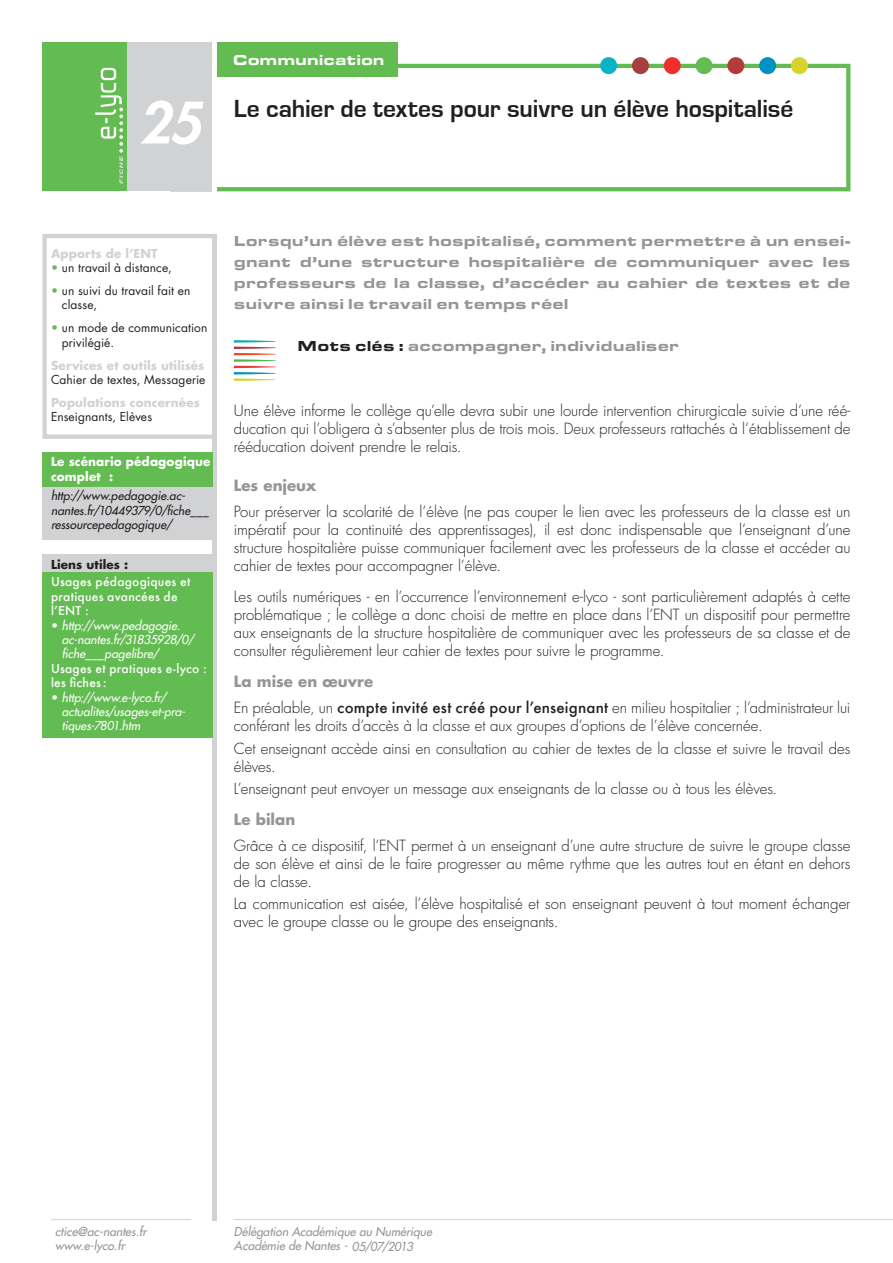
<style>
.page{position:relative;width:893px;height:1263px;background:#fff}
.page>*{position:absolute;margin:0;border:0;box-sizing:border-box;transform-origin:0 0}
.t1{font:italic 800 55.5px "Futura";color:#fff}
.t2{font:700 25.5px "Eurostile";letter-spacing:-.005em;color:#231f20}
.t3{font:300 15px/18px "Futura";letter-spacing:-.005em;color:#231f20;text-align:justify}
.t4{font:15px/21px "Eurostile Extended Black DTC";letter-spacing:.005em;color:#939598;text-align:justify}
.t5{font:700 15px "Futura";color:#939598}
.t6{font:15px "Eurostile Extended Black DTC";color:#fff}
.t7{font:12px/14.4px "Futura";letter-spacing:.005em;color:#231f20}
.t8{font:italic 12px/14.4px "Futura";letter-spacing:.005em;color:#fff}
.t9{font:italic 12px/14.4px "Futura";color:#939598}
.t10{font:500 12px/14.4px "Futura";letter-spacing:.02em;color:#fff}
.t11{font:italic 12px/14.4px "Futura";letter-spacing:.005em;color:#231f20}
.t12{font:700 12px "Futura";letter-spacing:.01em;color:#d1d2d4}
.t13{font:700 12px "Futura";letter-spacing:.01em;color:#fff}
.t14{font:700 12px "Futura";letter-spacing:.01em;color:#231f20}
.s1{color:#63bc51}
.s2{font-style:normal}
.s3{color:#231f20}
.s4{font-weight:500}
</style>
<div class="page">
<div style="left:43px;top:43px;width:85px;height:148px;background:#63bc51"></div>
<div style="left:215px;top:43px;width:183px;height:34px;background:#63bc51"></div>
<svg style="left:95px;top:68px;width:28px;height:116px"></svg>
<svg style="left:217px;top:64px;width:633px;height:127px"></svg>
<div style="left:791px;top:57px;width:17px;height:17px;background:#d7d32b;border-radius:50%"></div>
<div style="left:759px;top:57px;width:17px;height:17px;background:#0090c4;border-radius:50%"></div>
<div style="left:727px;top:57px;width:17px;height:17px;background:#b43a3b;border-radius:50%"></div>
<div style="left:695px;top:57px;width:17px;height:17px;background:#64bd51;border-radius:50%"></div>
<div style="left:664px;top:57px;width:17px;height:17px;background:#ee2f2b;border-radius:50%"></div>
<div style="left:632px;top:57px;width:17px;height:17px;background:#a73f3e;border-radius:50%"></div>
<div style="left:600px;top:57px;width:17px;height:17px;background:#0bb1c5;border-radius:50%"></div>
<div style="left:128px;top:43px;width:89px;height:148px;background:#d1d2d4"></div>
<hr style="left:213px;top:188px;width:4px;height:1032px;background:#d1d2d4">
<hr style="left:213px;top:43px;width:4px;height:191px;background:#fff">
<hr style="left:234px;top:1219px;width:659px;height:1px;background:#d1d2d4">
<hr style="left:51px;top:1219px;width:140px;height:1px;background:#d1d2d4">
<svg style="left:234px;top:340px;width:42px;height:41px"></svg>
<div style="left:43px;top:234px;width:174px;height:205px;border:4px solid #d1d2d4"></div>
<div style="left:43px;top:571px;width:170px;height:166px;background:#63bc51"></div>
<div style="left:43px;top:554px;width:170px;height:17px;background:#d1d2d4"></div>
<div style="left:43px;top:486px;width:170px;height:54px;background:#d1d2d4"></div>
<div style="left:43px;top:452px;width:170px;height:34px;background:#63bc51"></div>
<p class="t6" style="left:233px;top:51px;width:153px">Communication</p>
<p class="t1" style="left:139px;top:86px;width:64px">25</p>
<p class="t2" style="left:234px;top:95px;width:561px">Le cahier de textes pour suivre un élève hospitalisé</p>
<p class="t12" style="left:51px;top:245px;width:108px">Apports de l’ENT</p>
<p class="t7" style="left:51px;top:260px;width:122px"><span class="s1">•</span> un travail à distance,</p>
<p class="t7" style="left:62px;top:283px;width:130px;text-indent:-11px"><span class="s1">•</span> un suivi du travail fait en classe,</p>
<p class="t7" style="left:62px;top:321px;width:147px;text-indent:-11px"><span class="s1">•</span> un mode de communication privilégié.</p>
<p class="t12" style="left:51px;top:357px;width:155px">Services et outils utilisés</p>
<p class="t7" style="left:51px;top:372px;width:156px">Cahier de textes, Messagerie</p>
<p class="t12" style="left:51px;top:394px;width:150px">Populations concernées</p>
<p class="t7" style="left:51px;top:410px;width:103px">Enseignants, Elèves</p>
<p class="t13" style="left:51px;top:453px;width:161px">Le scénario pédagogique</p>
<p class="t13" style="left:51px;top:468px;width:64px">complet :</p>
<p class="t11" style="left:51px;top:488px;width:159px">http://www.pedagogie.ac&shy;nantes.fr/10449379/0/fiche___ ressourcepedagogique/</p>
<p class="t14" style="left:51px;top:556px;width:79px">Liens utiles :</p>
<p class="t10" style="left:51px;top:574px;width:141px">Usages pédagogiques et pratiques avancées de l’ENT :</p>
<p class="t8" style="left:62px;top:618px;width:134px;text-indent:-11px"><span class="s2">•</span> http://www.pedagogie. ac-nantes.fr/31835928/0/ fiche___pagelibre/</p>
<p class="t10" style="left:51px;top:661px;width:157px">Usages et pratiques e-lyco : les fiches:</p>
<p class="t8" style="left:62px;top:690px;width:125px;text-indent:-11px"><span class="s2">•</span> http://www.e-lyco.fr/ actualites/usages-et-pra&shy;tiques-7801.htm</p>
<p class="t4" style="left:234px;top:230px;width:618px">Lorsqu’un élève est hospitalisé, comment permettre à un ensei&shy;gnant d’une structure hospitalière de communiquer avec les professeurs de la classe, d’accéder au cahier de textes et de suivre ainsi le travail en temps réel</p>
<p class="t4" style="left:298px;top:335px;width:383px"><span class="s3">Mots clés :</span> accompagner, individualiser</p>
<p class="t3" style="left:234px;top:401px;width:618px">Une élève informe le collège qu’elle devra subir une lourde intervention chirurgicale suivie d’une réé&shy;ducation qui l’obligera à s’absenter plus de trois mois. Deux professeurs rattachés à l’établissement de rééducation doivent prendre le relais.</p>
<p class="t5" style="left:234px;top:475px;width:84px">Les enjeux</p>
<p class="t3" style="left:234px;top:503px;width:618px">Pour préserver la scolarité de l’élève (ne pas couper le lien avec les professeurs de la classe est un impératif pour la continuité des apprentissages), il est donc indispensable que l’enseignant d’une structure hospitalière puisse communiquer facilement avec les professeurs de la classe et accéder au cahier de textes pour accompagner l’élève.</p>
<p class="t3" style="left:234px;top:588px;width:618px">Les outils numériques - en l’occurrence l’environnement e-lyco - sont particulièrement adaptés à cette problématique ; le collège a donc choisi de mettre en place dans l’ENT un dispositif pour permettre aux enseignants de la structure hospitalière de communiquer avec les professeurs de sa classe et de consulter régulièrement leur cahier de textes pour suivre le programme.</p>
<p class="t5" style="left:234px;top:671px;width:141px">La mise en œuvre</p>
<p class="t3" style="left:234px;top:699px;width:618px">En préalable, un <span class="s4">compte invité est créé pour l’enseignant</span> en milieu hospitalier ; l’administrateur lui conférant les droits d’accès à la classe et aux groupes d’options de l’élève concernée.</p>
<p class="t3" style="left:234px;top:739px;width:618px">Cet enseignant accède ainsi en consultation au cahier de textes de la classe et suivre le travail des élèves.</p>
<p class="t3" style="left:234px;top:779px;width:545px">L’enseignant peut envoyer un message aux enseignants de la classe ou à tous les élèves.</p>
<p class="t5" style="left:234px;top:808px;width:63px">Le bilan</p>
<p class="t3" style="left:234px;top:837px;width:618px">Grâce à ce dispositif, l’ENT permet à un enseignant d’une autre structure de suivre le groupe classe de son élève et ainsi de le faire progresser au même rythme que les autres tout en étant en dehors de la classe.</p>
<p class="t3" style="left:234px;top:895px;width:618px">La communication est aisée, l’élève hospitalisé et son enseignant peuvent à tout moment échanger avec le groupe classe ou le groupe des enseignants.</p>
<p class="t9" style="left:55px;top:1224px;width:93px">ctice@ac-nantes.fr www.e-lyco.fr</p>
<p class="t9" style="left:234px;top:1224px;width:199px">Délégation Académique au Numérique<br>Académie de Nantes - 05/07/2013</p>
</div>
